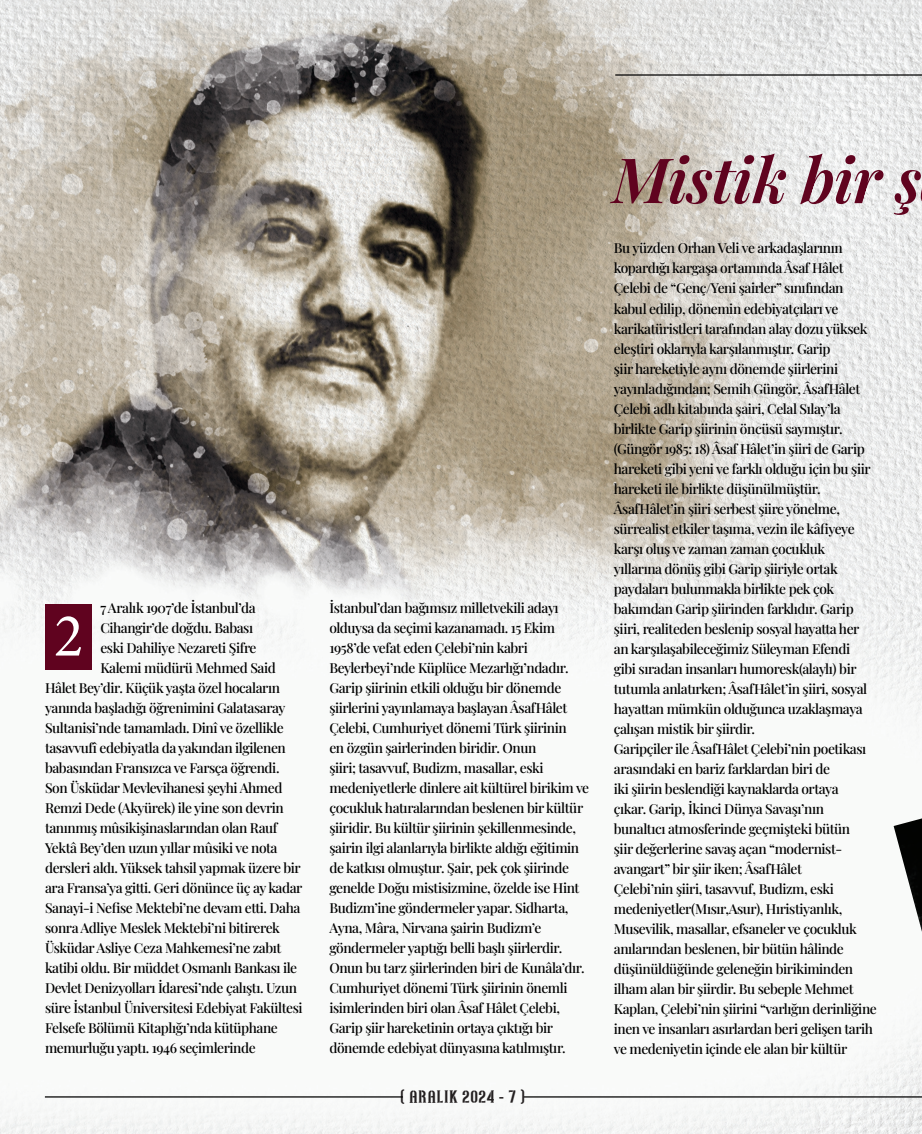
<style>
.page{position:relative;width:922px;height:1134px;background:#fff}
.page>*{position:absolute;margin:0;border:0;box-sizing:border-box;transform-origin:0 0}
.t1{font:italic 62.5px "Playfair Display";letter-spacing:-.015em;color:#60031f}
.t2{font:61.75px "Minion Pro";color:#fff}
.t3{font:13.75px/20px "Playfair Display";letter-spacing:-.03em;color:#000}
.t4{font:13.75px "Northash";letter-spacing:.08em;color:#231f20}
</style>
<div class="page">
<img style="left:0;top:0;width:921px;height:1133px">
<div style="left:45px;top:604px;width:46px;height:66px;background:#60031f"></div>
<hr style="left:523px;top:1096px;width:398px;height:1px;background:#000">
<hr style="left:615px;top:74px;width:306px;height:2px;background:#000">
<hr style="left:45px;top:1096px;width:358px;height:1px;background:#000">
<div style="left:896px;top:788px;width:25px;height:279px;background:#f9faf9"></div>
<img style="left:893px;top:818px;width:28px;height:114px">
<p class="t3" style="left:100px;top:596px;width:157px">7 Aralık 1907’de İstanbul’da</p>
<p class="t3" style="left:100px;top:616px;width:154px">Cihangir’de doğdu. Babası</p>
<p class="t3" style="left:100px;top:636px;width:158px">eski Dahiliye Nezareti Şifre</p>
<p class="t3" style="left:100px;top:656px;width:177px">Kalemi müdürü Mehmed Said</p>
<p class="t3" style="left:45px;top:676px;width:236px">Hâlet Bey’dir. Küçük yaşta özel hocaların</p>
<p class="t3" style="left:45px;top:696px;width:242px">yanında başladığı öğrenimini Galatasaray</p>
<p class="t3" style="left:45px;top:716px;width:240px">Sultanisi’nde tamamladı. Dinî ve özellikle</p>
<p class="t3" style="left:45px;top:736px;width:242px">tasavvufî edebiyatla da yakından ilgilenen</p>
<p class="t3" style="left:45px;top:756px;width:236px">babasından Fransızca ve Farsça öğrendi.</p>
<p class="t3" style="left:45px;top:776px;width:239px">Son Üsküdar Mevlevihanesi şeyhi Ahmed</p>
<p class="t3" style="left:45px;top:796px;width:240px">Remzi Dede (Akyürek) ile yine son devrin</p>
<p class="t3" style="left:45px;top:816px;width:234px">tanınmış mûsikişinaslarından olan Rauf</p>
<p class="t3" style="left:45px;top:836px;width:234px">Yektâ Bey’den uzun yıllar mûsiki ve nota</p>
<p class="t3" style="left:45px;top:856px;width:257px">dersleri aldı. Yüksek tahsil yapmak üzere bir</p>
<p class="t3" style="left:45px;top:876px;width:259px">ara Fransa’ya gitti. Geri dönünce üç ay kadar</p>
<p class="t3" style="left:45px;top:896px;width:257px">Sanayi-i Nefise Mektebi’ne devam etti. Daha</p>
<p class="t3" style="left:45px;top:916px;width:236px">sonra Adliye Meslek Mektebi’ni bitirerek</p>
<p class="t3" style="left:45px;top:936px;width:238px">Üsküdar Asliye Ceza Mahkemesi’ne zabıt</p>
<p class="t3" style="left:45px;top:956px;width:254px">katibi oldu. Bir müddet Osmanlı Bankası ile</p>
<p class="t3" style="left:45px;top:976px;width:253px">Devlet Denizyolları İdaresi’nde çalıştı. Uzun</p>
<p class="t3" style="left:45px;top:996px;width:259px">süre İstanbul Üniversitesi Edebiyat Fakültesi</p>
<p class="t3" style="left:45px;top:1016px;width:234px">Felsefe Bölümü Kitaplığı’nda kütüphane</p>
<p class="t3" style="left:45px;top:1036px;width:212px">memurluğu yaptı. 1946 seçimlerinde</p>
<p class="t2" style="left:54px;top:594px;width:31px">2</p>
<p class="t3" style="left:329px;top:596px;width:241px">İstanbul’dan bağımsız milletvekili adayı olduysa da seçimi kazanamadı. 15 Ekim 1958’de vefat eden Çelebi’nin kabri Beylerbeyi’nde Küplüce Mezarlığı’ndadır.</p>
<p class="t3" style="left:329px;top:676px;width:261px">Garip şiirinin etkili olduğu bir dönemde şiirlerini yayınlamaya başlayan ÂsafHâlet Çelebi, Cumhuriyet dönemi Türk şiirinin<br>en özgün şairlerinden biridir. Onun<br>şiiri; tasavvuf, Budizm, masallar, eski medeniyetlerle dinlere ait kültürel birikim ve çocukluk hatıralarından beslenen bir kültür şiiridir. Bu kültür şiirinin şekillenmesinde, şairin ilgi alanlarıyla birlikte aldığı eğitimin de katkısı olmuştur. Şair, pek çok şiirinde genelde Doğu mistisizmine, özelde ise Hint Budizm’ine göndermeler yapar. Sidharta, Ayna, Mâra, Nirvana şairin Budizm’e göndermeler yaptığı belli başlı şiirlerdir.<br>Onun bu tarz şiirlerinden biri de Kunâla’dır.</p>
<p class="t3" style="left:329px;top:976px;width:239px">Cumhuriyet dönemi Türk şiirinin önemli isimlerinden biri olan Âsaf Hâlet Çelebi, Garip şiir hareketinin ortaya çıktığı bir dönemde edebiyat dünyasına katılmıştır.</p>
<p class="t4" style="left:400px;top:1086px;width:125px">( ARALIK 2024 - 7 )</p>
<p class="t1" style="left:612px;top:131px;width:310px">Mistik bir ş</p>
<p class="t3" style="left:613px;top:237px;width:258px">Bu yüzden Orhan Veli ve arkadaşlarının kopardığı kargaşa ortamında Âsaf Hâlet Çelebi de “Genç/Yeni şairler” sınıfından kabul edilip, dönemin edebiyatçıları ve karikatüristleri tarafından alay dozu yüksek eleştiri oklarıyla karşılanmıştır. Garip<br>şiir hareketiyle aynı dönemde şiirlerini yayınladığından; Semih Güngör, ÂsafHâlet Çelebi adlı kitabında şairi, Celal Sılay’la birlikte Garip şiirinin öncüsü saymıştır. (Güngör 1985: 18) Âsaf Hâlet’in şiiri de Garip hareketi gibi yeni ve farklı olduğu için bu şiir hareketi ile birlikte düşünülmüştür.</p>
<p class="t3" style="left:613px;top:497px;width:255px">ÂsafHâlet’in şiiri serbest şiire yönelme, sürrealist etkiler taşıma, vezin ile kâfiyeye karşı oluş ve zaman zaman çocukluk yıllarına dönüş gibi Garip şiiriyle ortak paydaları bulunmakla birlikte pek çok bakımdan Garip şiirinden farklıdır. Garip şiiri, realiteden beslenip sosyal hayatta her an karşılaşabileceğimiz Süleyman Efendi gibi sıradan insanları humoresk(alaylı) bir tutumla anlatırken; ÂsafHâlet’in şiiri, sosyal hayattan mümkün olduğunca uzaklaşmaya çalışan mistik bir şiirdir.</p>
<p class="t3" style="left:613px;top:737px;width:264px">Garipçiler ile ÂsafHâlet Çelebi’nin poetikası arasındaki en bariz farklardan biri de<br>iki şiirin beslendiği kaynaklarda ortaya<br>çıkar. Garip, İkinci Dünya Savaşı’nın bunaltıcı atmosferinde geçmişteki bütün<br>şiir değerlerine savaş açan “modernist&shy;avangart” bir şiir iken; ÂsafHâlet<br>Çelebi’nin şiiri, tasavvuf, Budizm, eski medeniyetler(Mısır,Asur), Hıristiyanlık, Musevilik, masallar, efsaneler ve çocukluk anılarından beslenen, bir bütün hâlinde düşünüldüğünde geleneğin birikiminden ilham alan bir şiirdir. Bu sebeple Mehmet Kaplan, Çelebi’nin şiirini “varlığın derinliğine inen ve insanları asırlardan beri gelişen tarih ve medeniyetin içinde ele alan bir kültür</p>
</div>
